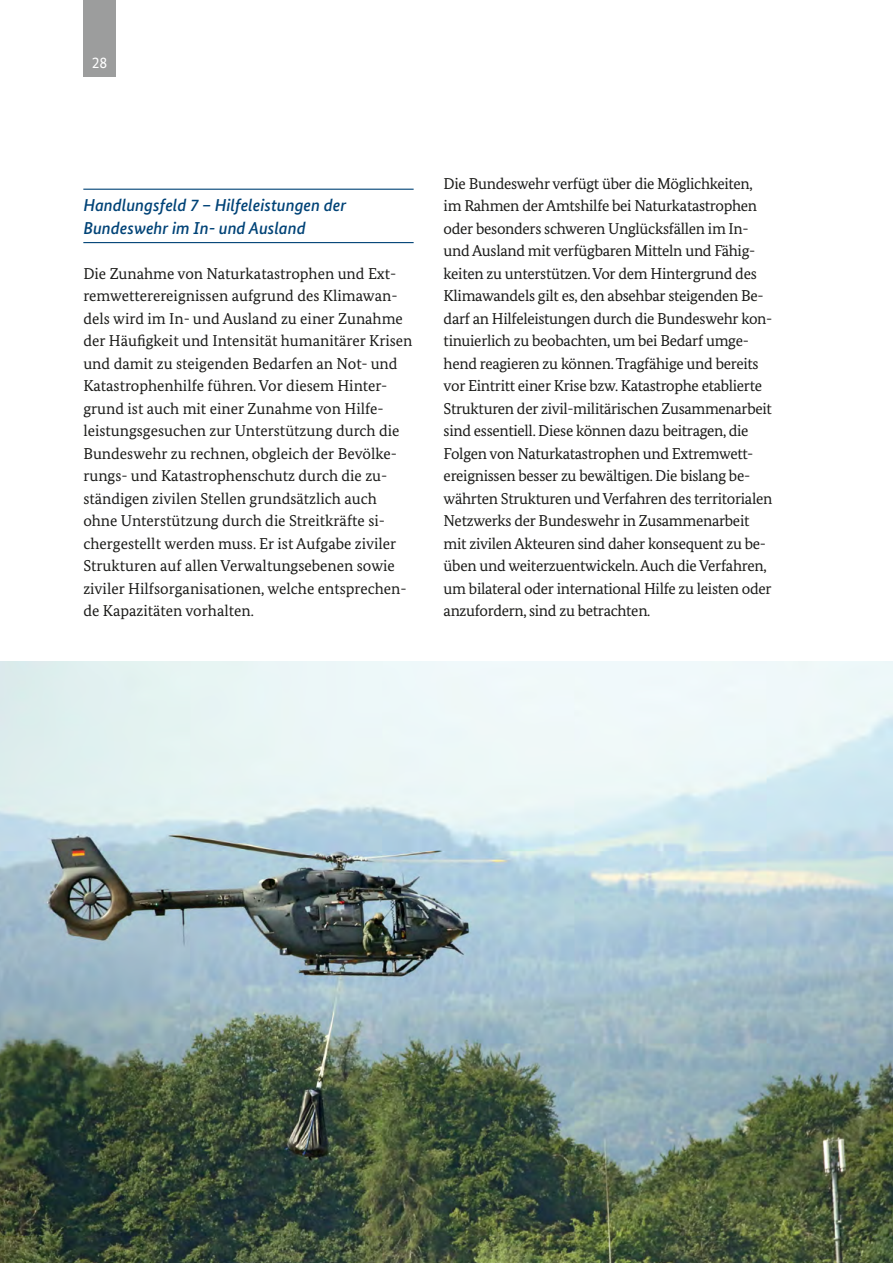
<style>
.page{position:relative;width:893px;height:1263px;background:#fff}
.page>*{position:absolute;margin:0;border:0;box-sizing:border-box;transform-origin:0 0}
.t1{font:italic 500 17.25px/22.5px "Bundes Sans";color:#004377}
.t2{font:15.75px/22.5px "Bundes Serif";letter-spacing:-.02em;color:#1a1a18}
.t3{font:15.75px/22.5px "Bundes Serif";color:#1a1a18}
.t4{font:15.75px "Bundes Sans";color:#fff}
</style>
<div class="page">
<div style="left:83px;top:0;width:33px;height:77px;background:#9c9d9d"></div>
<hr style="left:83px;top:189px;width:331px;height:1px;background:#004377">
<hr style="left:83px;top:242px;width:331px;height:1px;background:#004377">
<img style="left:0;top:661px;width:893px;height:602px">
<p class="t4" style="left:92px;top:53px;width:17px">28</p>
<p class="t1" style="left:83px;top:194px;width:264px">Handlungsfeld 7 – Hilfeleistungen der<br>Bundeswehr im In- und Ausland</p>
<p class="t3" style="left:83px;top:262px;width:331px">Die Zunahme von Naturkatastrophen und Ext&shy;remwetterereignissen aufgrund des Klimawan&shy;dels wird im In- und Ausland zu einer Zunahme der Häufigkeit und Intensität humanitärer Krisen und damit zu steigenden Bedarfen an Not- und Katastrophenhilfe führen. Vor diesem Hinter&shy;grund ist auch mit einer Zunahme von Hilfe&shy;leistungsgesuchen zur Unterstützung durch die Bundeswehr zu rechnen, obgleich der Bevölke&shy;rungs- und Katastrophenschutz durch die zu&shy;ständigen zivilen Stellen grundsätzlich auch ohne Unterstützung durch die Streitkräfte si&shy;chergestellt werden muss. Er ist Aufgabe ziviler Strukturen auf allen Verwaltungsebenen sowie ziviler Hilfsorganisationen, welche entsprechen&shy;de Kapazitäten vorhalten.</p>
<p class="t2" style="left:444px;top:172px;width:330px">Die Bundeswehr verfügt über die Möglichkeiten, im Rahmen der Amtshilfe bei Naturkatastrophen oder besonders schweren Unglücksfällen im In&shy;und Ausland mit verfügbaren Mitteln und Fähig&shy;keiten zu unterstützen. Vor dem Hintergrund des Klimawandels gilt es, den absehbar steigenden Be&shy;darf an Hilfeleistungen durch die Bundeswehr kon&shy;tinuierlich zu beobachten, um bei Bedarf umge&shy;hend reagieren zu können. Tragfähige und bereits vor Eintritt einer Krise bzw. Katastrophe etablierte Strukturen der zivil-militärischen Zusammenarbeit sind essentiell. Diese können dazu beitragen, die Folgen von Naturkatastrophen und Extremwett&shy;ereignissen besser zu bewältigen. Die bislang be&shy;währten Strukturen und Verfahren des territorialen Netzwerks der Bundeswehr in Zusammenarbeit mit zivilen Akteuren sind daher konsequent zu be&shy;üben und weiterzuentwickeln. Auch die Verfahren, um bilateral oder international Hilfe zu leisten oder anzufordern, sind zu betrachten.</p>
</div>
